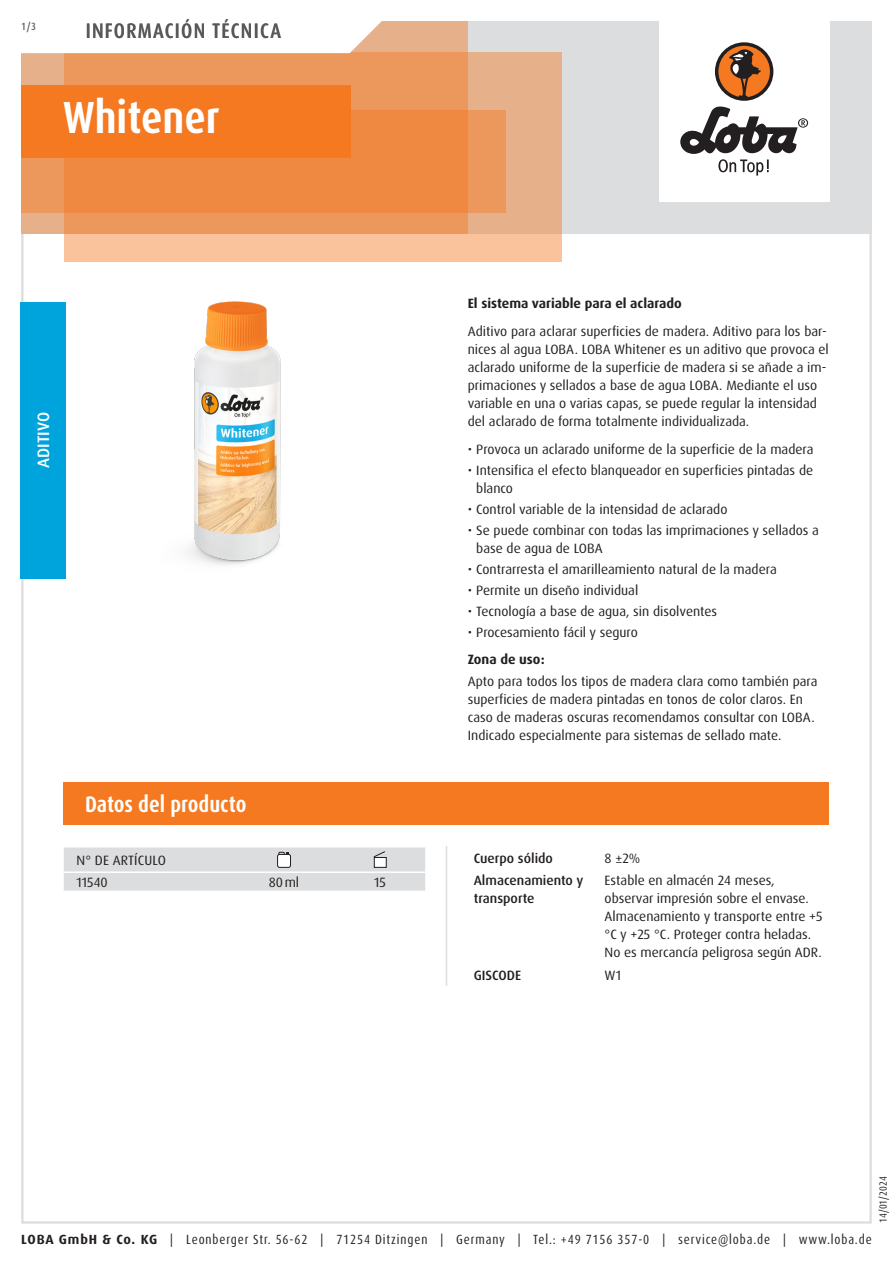
<style>
.page{position:relative;width:893px;height:1263px;background:#fff}
.page>*{position:absolute;margin:0;border:0;box-sizing:border-box;transform-origin:0 0}
.Produktname_weiss{font:700 condensed 45px "Dax Pro";color:#fff}
.Abschnitt{font:700 condensed 22.5px "Dax Pro";color:#fff}
.TI{font:500 condensed 21px "Dax Pro";letter-spacing:.06em;color:#57585a}
.Produktart_Versiegelung{font:500 16.5px "Dax Pro";letter-spacing:.01em;color:#fff}
.Text{font:13.5px/18px "Dax Pro";color:#231f20}
.Text_ohne_Silbentrennung{font:13.5px/18px "Dax Pro";color:#231f20}
.Text_Medium{font:500 13.5px/18px "Dax Pro";color:#231f20}
.Text_Bold{font:700 13.5px "Dax Pro";color:#231f20}
.Text_Großbuchstaben{font:13.5px "Dax Pro";letter-spacing:.01em;color:#231f20}
.Text_zentriert{font:13.5px "Dax Pro";color:#231f20}
.t1{font:condensed 13.35px "Dax Pro";letter-spacing:.065em;color:#231f20}
.t2{font:condensed 10.5px "Dax Pro";color:#231f20}
.t3{font:500 condensed 10.5px "Dax Pro";color:#57585a}
.s1{font-weight:700;font-stretch:normal}
</style>
<div class="page">
<hr style="left:446px;top:846px;width:1px;height:140px;background:#dcdddf">
<svg style="left:64px;top:847px;width:361px;height:44px"></svg>
<div style="left:64px;top:782px;width:765px;height:43px;background:#f47921"></div>
<img style="left:188px;top:301px;width:93px;height:264px">
<div style="left:20px;top:302px;width:46px;height:276px;background:#00a4dc"></div>
<div style="left:21px;top:21px;width:851px;height:213px;background:#dcdddf"></div>
<div style="left:659px;top:0;width:170px;height:202px;background:#fff"></div>
<svg style="left:680px;top:106px;width:128px;height:70px"></svg>
<div style="left:715px;top:42px;width:58px;height:59px;background:#231f20;border-radius:50%"></div>
<svg style="left:718px;top:45px;width:52px;height:52px"></svg>
<div style="left:64px;top:52px;width:497px;height:209px;background:linear-gradient(to right,#fec79f,#efb992)"></div>
<div style="left:21px;top:111px;width:485px;height:102px;background:#ec975b"></div>
<svg style="left:21px;top:21px;width:447px;height:213px"></svg>
<svg style="left:21px;top:21px;width:411px;height:34px"></svg>
<div style="left:21px;top:85px;width:330px;height:72px;background:#f47921"></div>
<p class="t3" style="left:21px;top:19px;width:16px">1/3</p>
<p class="TI" style="left:86px;top:17px;width:197px">INFORMACIÓN TÉCNICA</p>
<p class="Produktname_weiss" style="left:63px;top:89px;width:158px">Whitener</p>
<p class="Produktart_Versiegelung" style="left:33px;top:468px;width:58px;rotate:-90deg">ADITIVO</p>
<p class="Abschnitt" style="left:85px;top:790px;width:163px">Datos del producto</p>
<p class="Text_Großbuchstaben" style="left:77px;top:851px;width:91px">N° DE ARTÍCULO</p>
<p class="Text" style="left:77px;top:873px;width:33px">11540</p>
<p class="Text_zentriert" style="left:269px;top:874px;width:32px">80ml</p>
<p class="Text_zentriert" style="left:374px;top:874px;width:13px">15</p>
<p class="Text_Bold" style="left:468px;top:295px;width:216px">El sistema variable para el aclarado</p>
<p class="Text" style="left:468px;top:323px;width:363px">Aditivo para aclarar superficies de madera. Aditivo para los bar&shy;nices al agua LOBA. LOBA Whitener es un aditivo que provoca el aclarado uniforme de la superficie de madera si se añade a im&shy;primaciones y sellados a base de agua LOBA. Mediante el uso variable en una o varias capas, se puede regular la intensidad del aclarado de forma totalmente individualizada.</p>
<p class="Text" style="left:468px;top:440px;width:347px">• Provoca un aclarado uniforme de la superficie de la madera</p>
<p class="Text" style="left:476px;top:461px;width:338px;text-indent:-9px">• Intensifica el efecto blanqueador en superficies pintadas de blanco</p>
<p class="Text" style="left:468px;top:500px;width:261px">• Control variable de la intensidad de aclarado</p>
<p class="Text" style="left:476px;top:521px;width:344px;text-indent:-9px">• Se puede combinar con todas las imprimaciones y sellados a base de agua de LOBA</p>
<p class="Text" style="left:468px;top:560px;width:310px">• Contrarresta el amarilleamiento natural de la madera</p>
<p class="Text" style="left:468px;top:581px;width:172px">• Permite un diseño individual</p>
<p class="Text" style="left:468px;top:602px;width:251px">• Tecnología a base de agua, sin disolventes</p>
<p class="Text" style="left:468px;top:623px;width:172px">• Procesamiento fácil y seguro</p>
<p class="Text_Bold" style="left:468px;top:651px;width:78px">Zona de uso:</p>
<p class="Text" style="left:468px;top:672px;width:351px">Apto para todos los tipos de madera clara como también para superficies de madera pintadas en tonos de color claros. En caso de maderas oscuras recomendamos consultar con LOBA.<br>Indicado especialmente para sistemas de sellado mate.</p>
<p class="Text_Medium" style="left:474px;top:849px;width:81px">Cuerpo sólido</p>
<p class="Text_ohne_Silbentrennung" style="left:605px;top:849px;width:37px">8 ±2%</p>
<p class="Text_Medium" style="left:474px;top:871px;width:111px">Almacenamiento y transporte</p>
<p class="Text_ohne_Silbentrennung" style="left:605px;top:871px;width:206px">Estable en almacén 24 meses, observar impresión sobre el envase.</p>
<p class="Text_ohne_Silbentrennung" style="left:605px;top:907px;width:220px">Almacenamiento y transporte entre +5 °C y +25 °C. Proteger contra heladas.</p>
<p class="Text_ohne_Silbentrennung" style="left:605px;top:943px;width:219px">No es mercancía peligrosa según ADR.</p>
<p class="Text_Medium" style="left:474px;top:966px;width:49px">GISCODE</p>
<p class="Text_ohne_Silbentrennung" style="left:605px;top:966px;width:18px">W1</p>
<p class="t2" style="left:876px;top:1222px;width:48px;rotate:-90deg">14/01/2024</p>
<p class="t1" style="left:21px;top:1230px;width:852px"><span class="s1">LOBA GmbH &amp; Co. KG</span> | Leonberger Str. 56-62 | 71254 Ditzingen | Germany | Tel.: +49 7156 357-0 | service@loba.de | www.loba.de</p>
</div>
